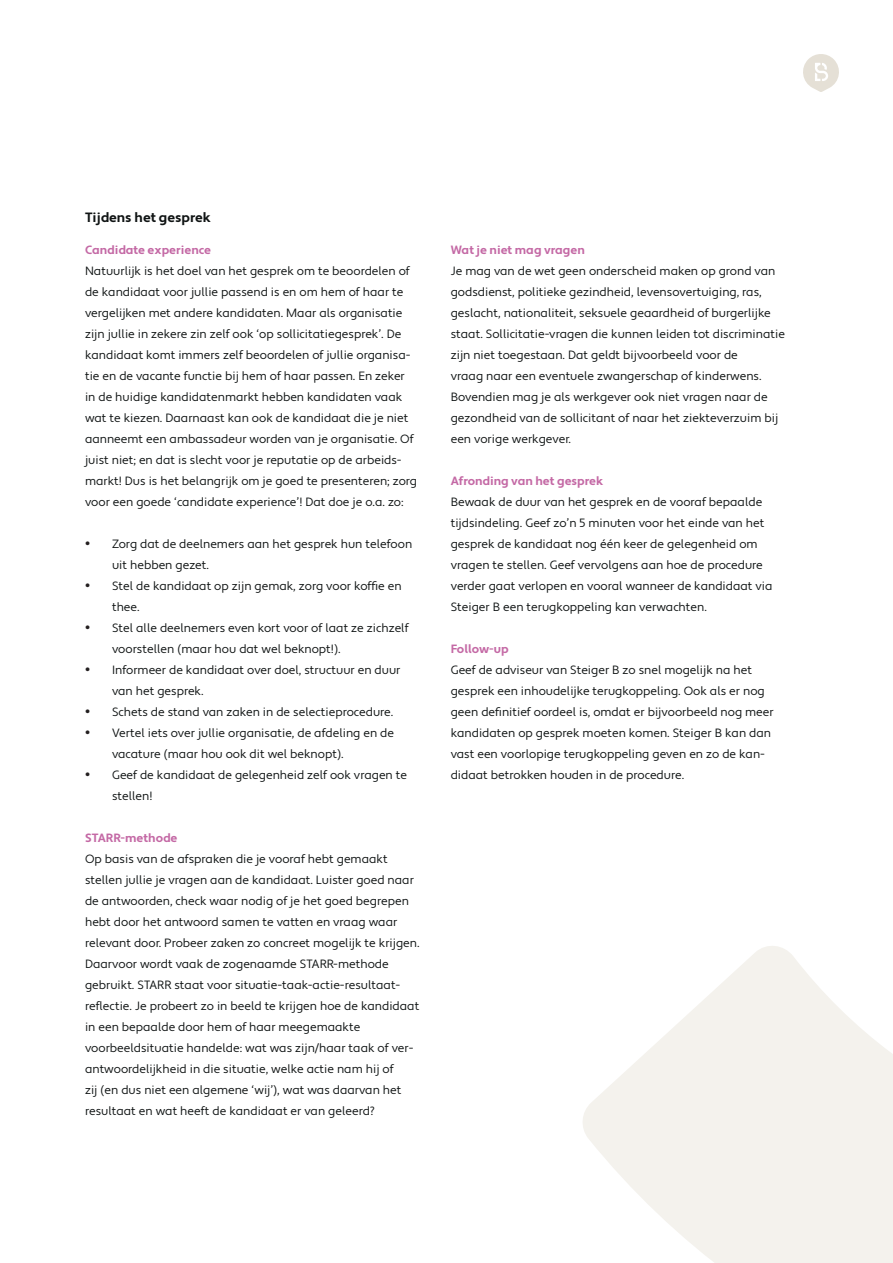
<style>
.page{position:relative;width:893px;height:1263px;background:#fff}
.page>*{position:absolute;margin:0;border:0;box-sizing:border-box;transform-origin:0 0}
.t1{font:700 13.5px "Apertura";color:#101414}
.t2{font:12px/21px "Apertura";color:#101414}
.t3{font:700 12px "Apertura";color:#c469a5}
.s1{font-family:"Myriad Pro";font-size:18px;color:#231f20}
</style>
<div class="page">
<svg style="left:583px;top:946px;width:310px;height:317px;fill:#f4f2ed"></svg>
<svg style="left:803px;top:54px;width:36px;height:38px"></svg>
<p class="t1" style="left:85px;top:209px;width:127px">Tijdens het gesprek</p>
<p class="t3" style="left:85px;top:242px;width:128px">Candidate experience</p>
<p class="t2" style="left:85px;top:260px;width:334px">Natuurlijk is het doel van het gesprek om te beoordelen of de kandidaat voor jullie passend is en om hem of haar te vergelijken met andere kandidaten. Maar als organisatie zijn jullie in zekere zin zelf ook ‘op sollicitatiegesprek’. De kandidaat komt immers zelf beoordelen of jullie organisa&shy;tie en de vacante functie bij hem of haar passen. En zeker in de huidige kandidatenmarkt hebben kandidaten vaak wat te kiezen. Daarnaast kan ook de kandidaat die je niet aanneemt een ambassadeur worden van je organisatie. Of juist niet; en dat is slecht voor je reputatie op de arbeids&shy;markt! Dus is het belangrijk om je goed te presenteren; zorg voor een goede ‘candidate experience’! Dat doe je o.a. zo:</p>
<p class="t2" style="left:112px;top:533px;width:302px;text-indent:-27px"><span class="s1">•</span> Zorg dat de deelnemers aan het gesprek hun telefoon uit hebben gezet.</p>
<p class="t2" style="left:112px;top:575px;width:291px;text-indent:-27px"><span class="s1">•</span> Stel de kandidaat op zijn gemak, zorg voor koffie en thee.</p>
<p class="t2" style="left:112px;top:617px;width:298px;text-indent:-27px"><span class="s1">•</span> Stel alle deelnemers even kort voor of laat ze zichzelf voorstellen (maar hou dat wel beknopt!).</p>
<p class="t2" style="left:112px;top:659px;width:290px;text-indent:-27px"><span class="s1">•</span> Informeer de kandidaat over doel, structuur en duur van het gesprek.</p>
<p class="t2" style="left:85px;top:701px;width:310px"><span class="s1">•</span> Schets de stand van zaken in de selectieprocedure.</p>
<p class="t2" style="left:112px;top:722px;width:284px;text-indent:-27px"><span class="s1">•</span> Vertel iets over jullie organisatie, de afdeling en de vacature (maar hou ook dit wel beknopt).</p>
<p class="t2" style="left:112px;top:764px;width:297px;text-indent:-27px"><span class="s1">•</span> Geef de kandidaat de gelegenheid zelf ook vragen te stellen!</p>
<p class="t3" style="left:85px;top:830px;width:94px">STARR-methode</p>
<p class="t2" style="left:85px;top:848px;width:336px">Op basis van de afspraken die je vooraf hebt gemaakt stellen jullie je vragen aan de kandidaat. Luister goed naar de antwoorden, check waar nodig of je het goed begrepen hebt door het antwoord samen te vatten en vraag waar relevant door. Probeer zaken zo concreet mogelijk te krijgen.<br>Daarvoor wordt vaak de zogenaamde STARR-methode gebruikt. STARR staat voor situatie-taak-actie-resultaat&shy;reflectie. Je probeert zo in beeld te krijgen hoe de kandidaat in een bepaalde door hem of haar meegemaakte voorbeeldsituatie handelde: wat was zijn/haar taak of ver&shy;antwoordelijkheid in die situatie, welke actie nam hij of<br>zij (en dus niet een algemene ‘wij’), wat was daarvan het resultaat en wat heeft de kandidaat er van geleerd?</p>
<p class="t3" style="left:451px;top:242px;width:136px">Wat je niet mag vragen</p>
<p class="t2" style="left:451px;top:260px;width:336px">Je mag van de wet geen onderscheid maken op grond van godsdienst, politieke gezindheid, levensovertuiging, ras, geslacht, nationaliteit, seksuele geaardheid of burgerlijke staat. Sollicitatie-vragen die kunnen leiden tot discriminatie zijn niet toegestaan. Dat geldt bijvoorbeeld voor de<br>vraag naar een eventuele zwangerschap of kinderwens.<br>Bovendien mag je als werkgever ook niet vragen naar de gezondheid van de sollicitant of naar het ziekteverzuim bij een vorige werkgever.</p>
<p class="t3" style="left:451px;top:473px;width:154px">Afronding van het gesprek</p>
<p class="t2" style="left:451px;top:491px;width:323px">Bewaak de duur van het gesprek en de vooraf bepaalde tijdsindeling. Geef zo’n 5 minuten voor het einde van het gesprek de kandidaat nog één keer de gelegenheid om vragen te stellen. Geef vervolgens aan hoe de procedure verder gaat verlopen en vooral wanneer de kandidaat via Steiger B een terugkoppeling kan verwachten.</p>
<p class="t3" style="left:451px;top:641px;width:60px">Follow-up</p>
<p class="t2" style="left:451px;top:659px;width:325px">Geef de adviseur van Steiger B zo snel mogelijk na het gesprek een inhoudelijke terugkoppeling. Ook als er nog geen definitief oordeel is, omdat er bijvoorbeeld nog meer kandidaten op gesprek moeten komen. Steiger B kan dan vast een voorlopige terugkoppeling geven en zo de kan&shy;didaat betrokken houden in de procedure.</p>
</div>
